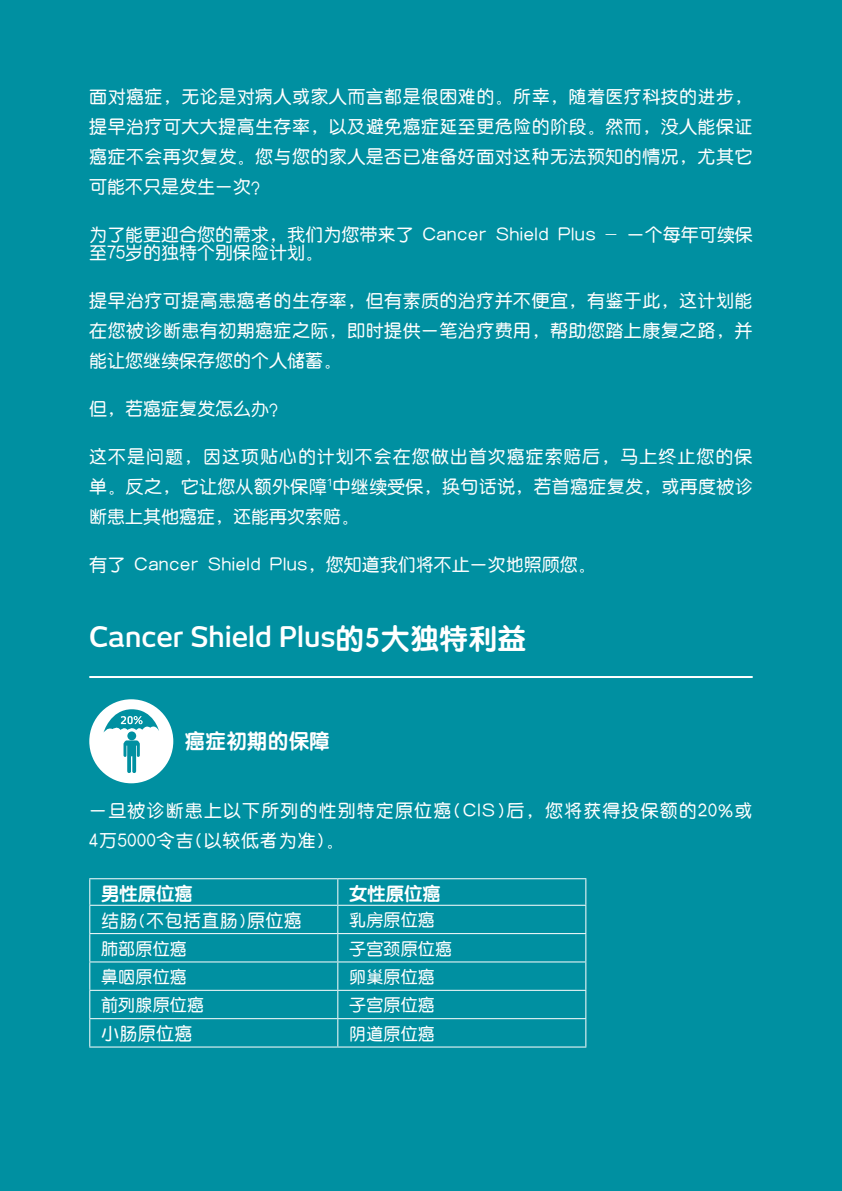
<style>
.page{position:relative;width:842px;height:1191px;background:#0090a1}
.page>*{position:absolute;margin:0;border:0;box-sizing:border-box;transform-origin:0 0}
.t1{font:600 28px "New June";color:#fff}
.t2{font:20px "ST Yuanti SC Bold";letter-spacing:.04em;color:#fff}
.t3{font:18px/30px "H Ye 3 gj";letter-spacing:.015em;color:#fff;text-align:justify}
.t4{font:18px/30px "H Ye 3 gj";letter-spacing:.06em;color:#fff}
.t5{font:18px "ST Yuanti SC Bold";letter-spacing:.02em;color:#fff}
.t6{font:17px "H Ye 3 gj";letter-spacing:.01em;color:#fff}
.s1{font-family:"ST Yuanti SC Bold";font-weight:400}
.s2{font-size:17px}
</style>
<div class="page">
<hr style="left:89px;top:1046px;width:249px;height:1px;background:#fff">
<svg style="left:337px;top:879px;width:1px;height:167px"></svg>
<hr style="left:338px;top:1046px;width:248px;height:1px;background:#fff">
<hr style="left:89px;top:878px;width:249px;height:1px;background:#fff">
<hr style="left:338px;top:878px;width:248px;height:1px;background:#fff">
<hr style="left:89px;top:904px;width:249px;height:1px;background:#fff">
<hr style="left:338px;top:904px;width:248px;height:1px;background:#fff">
<hr style="left:89px;top:933px;width:249px;height:1px;background:#fff">
<hr style="left:338px;top:933px;width:248px;height:1px;background:#fff">
<hr style="left:89px;top:961px;width:249px;height:1px;background:#fff">
<hr style="left:338px;top:961px;width:248px;height:1px;background:#fff">
<hr style="left:89px;top:989px;width:249px;height:1px;background:#fff">
<svg style="left:89px;top:879px;width:1px;height:167px"></svg>
<hr style="left:338px;top:989px;width:248px;height:1px;background:#fff">
<svg style="left:585px;top:879px;width:1px;height:167px"></svg>
<hr style="left:89px;top:1018px;width:249px;height:1px;background:#fff">
<hr style="left:338px;top:1018px;width:248px;height:1px;background:#fff">
<div style="left:89px;top:699px;width:84px;height:84px;background:#fff;border-radius:50%"></div>
<div style="left:127px;top:731px;width:9px;height:9px;background:#0090a1;border-radius:50%"></div>
<svg style="left:123px;top:740px;width:17px;height:33px"></svg>
<svg style="left:103px;top:709px;width:56px;height:23px"></svg>
<hr style="left:89px;top:676px;width:664px;height:2px;background:#fff">
<p class="t3" style="left:89px;top:81px;width:665px">面对癌症，无论是对病人或家人而言都是很困难的。所幸，随着医疗科技的进步，提早治疗可大大提高生存率，以及避免癌症延至更危险的阶段。然而，没人能保证癌症不会再次复发。您与您的家人是否已准备好面对这种无法预知的情况，尤其它可能不只是发生一次？</p>
<p class="t3" style="left:89px;top:225px;width:665px;line-height:18px">为了能更迎合您的需求，我们为您带来了 Cancer Shield Plus - 一个每年可续保至75岁的独特个别保险计划。</p>
<p class="t3" style="left:89px;top:285px;width:665px">提早治疗可提高患癌者的生存率，但有素质的治疗并不便宜，有鉴于此，这计划能在您被诊断患有初期癌症之际，即时提供一笔治疗费用，帮助您踏上康复之路，并能让您继续保存您的个人储蓄。</p>
<p class="t3" style="left:89px;top:393px;width:199px">但，若癌症复发怎么办？</p>
<p class="t3" style="left:89px;top:441px;width:665px">这不是问题，因这项贴心的计划不会在您做出首次癌症索赔后，马上终止您的保单。反之，它让您从额外保障<sup>1</sup>中继续受保，换句话说，若首癌症复发，或再度被诊断患上其他癌症，还能再次索赔。</p>
<p class="t3" style="left:89px;top:549px;width:508px">有了 Cancer Shield Plus，您知道我们将不止一次地照顾您。</p>
<h1 class="t1" style="left:89px;top:620px;width:438px">Cancer Shield Plus<span class="s1">的5大独特利益</span></h1>
<p class="t2" style="left:185px;top:728px;width:146px">癌症初期的保障</p>
<p class="t4" style="left:89px;top:795px;width:665px">一旦被诊断患上以下所列的性别特定原位癌(CIS)后，您将获得投保额的20%或<br>4万5000令吉(以较低者为准)。</p>
<p class="t5" style="left:101px;top:882px;width:93px">男性原位癌</p>
<p class="t5" style="left:349px;top:882px;width:93px">女性原位癌</p>
<p class="t3" style="left:101px;top:905px;width:202px">结肠<span class="s2">(</span>不包括直肠<span class="s2">)</span>原位癌</p>
<p class="t6" style="left:349px;top:911px;width:87px">乳房原位癌</p>
<p class="t6" style="left:101px;top:940px;width:87px">肺部原位癌</p>
<p class="t6" style="left:349px;top:940px;width:104px">子宫颈原位癌</p>
<p class="t6" style="left:101px;top:968px;width:87px">鼻咽原位癌</p>
<p class="t6" style="left:349px;top:968px;width:87px">卵巢原位癌</p>
<p class="t6" style="left:101px;top:996px;width:104px">前列腺原位癌</p>
<p class="t6" style="left:349px;top:996px;width:87px">子宫原位癌</p>
<p class="t3" style="left:101px;top:1018px;width:93px">小肠原位癌</p>
<p class="t6" style="left:349px;top:1025px;width:87px">阴道原位癌</p>
</div>
